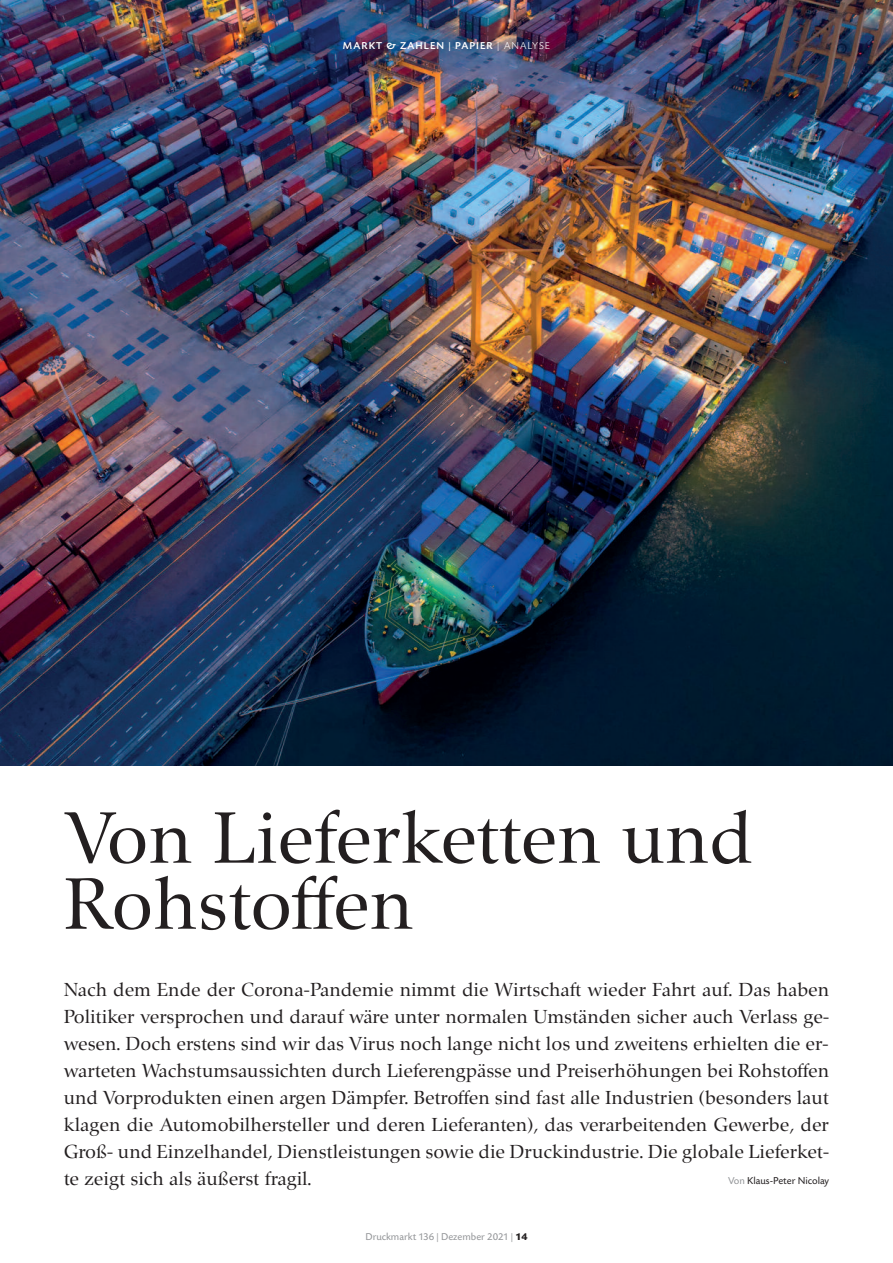
<style>
.page{position:relative;width:893px;height:1263px;background:#fff}
.page>*{position:absolute;margin:0;border:0;box-sizing:border-box;transform-origin:0 0}
.t1{font:75px/66px "Zapf Renais SB";color:#231f20}
.t2{font:19.5px/27px "Zapf Renais SB";color:#231f20;text-align:justify}
.t3{font:10.5px "Today SB";color:#939598}
.t4{font:500 10.5px "Today SB";letter-spacing:.1em;color:#fff}
.t5{font:10.5px "Today SB";color:#231f20}
.s1{font-weight:300}
.s2{color:#939598}
.s3{font-weight:700;color:#231f20}
</style>
<div class="page">
<img style="left:0;top:0;width:893px;height:765px">
<p class="t4" style="left:343px;top:39px;width:209px">MARKT &amp; ZAHLEN | PAPIER <span class="s1">| ANALYSE</span></p>
<h1 class="t1" style="left:64px;top:804px;width:691px">Von Lieferketten und<br>Rohstoffen</h1>
<p class="t2" style="left:64px;top:975px;width:767px">Nach dem Ende der Corona-Pandemie nimmt die Wirtschaft wieder Fahrt auf. Das haben Politiker versprochen und darauf wäre unter normalen Umständen sicher auch Verlass ge&shy;wesen. Doch erstens sind wir das Virus noch lange nicht los und zweitens erhielten die er&shy;warteten Wachstumsaussichten durch Lieferengpässe und Preiserhöhungen bei Rohstoffen und Vorprodukten einen argen Dämpfer. Betroffen sind fast alle Industrien (besonders laut klagen die Automobilhersteller und deren Lieferanten), das verarbeitenden Gewerbe, der Groß- und Einzelhandel, Dienstleistungen sowie die Druckindustrie. Die globale Lieferket&shy;te zeigt sich als äußerst fragil.</p>
<p class="t5" style="left:728px;top:1174px;width:103px"><span class="s2">Von</span> Klaus-Peter Nicolay</p>
<p class="t3" style="left:365px;top:1230px;width:164px">Druckmarkt 136 | Dezember 2021 | <span class="s3">14</span></p>
</div>
